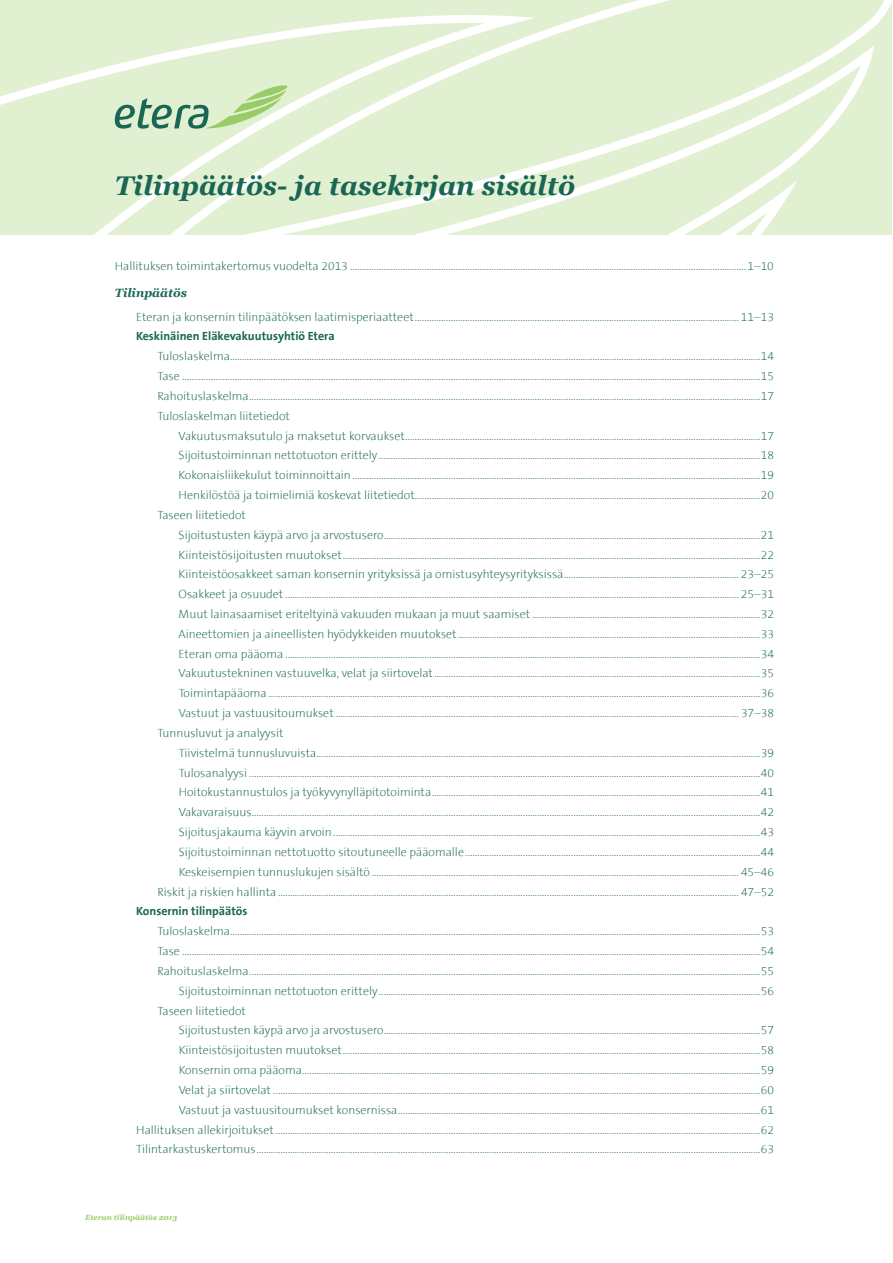
<style>
.page{position:relative;width:893px;height:1263px;background:#fff}
.page>*{position:absolute;margin:0;border:0;box-sizing:border-box;transform-origin:0 0}
.t1{font:italic 700 27px "Georgia";color:#196655}
.t2{font:200 12px/19.8px "The Sans B2";color:#196655;text-align:justify}
.t3{font:700 12px "The Sans B7";color:#196655}
.t4{font:italic 700 12px "Georgia";color:#196655}
.t5{font:italic 700 7.5px "Georgia";color:#9c6}
</style>
<div class="page">
<img style="left:1px;top:0;width:891px;height:235px">
<svg style="left:115px;top:85px;width:173px;height:44px;background:#bed9b5"></svg>
<h1 class="t1" style="left:115px;top:168px;width:462px">Tilinpäätös- ja tasekirjan sisältö</h1>
<p class="t2" style="left:115px;top:257px;width:661px">Hallituksen toimintakertomus vuodelta 2013 .....................................................................................................................................................................1–10</p>
<p class="t4" style="left:115px;top:285px;width:74px">Tilinpäätös</p>
<p class="t2" style="left:136px;top:307px;width:639px">Eteran ja konsernin tilinpäätöksen laatimisperiaatteet....................................................................................................................................... 11–13</p>
<p class="t3" style="left:136px;top:330px;width:200px">Keskinäinen Eläkevakuutusyhtiö Etera</p>
<p class="t2" style="left:157px;top:347px;width:618px">Tuloslaskelma.............................................................................................................................................................................................................................14<br>Tase .................................................................................................................................................................................................................................................15<br>Rahoituslaskelma.....................................................................................................................................................................................................................17<br>Tuloslaskelman liitetiedot</p>
<p class="t2" style="left:179px;top:426px;width:597px">Vakuutusmaksutulo ja maksetut korvaukset....................................................................................................................................................17</p>
<p class="t2" style="left:179px;top:446px;width:597px">Sijoitustoiminnan nettotuoton erittely...............................................................................................................................................................18</p>
<p class="t2" style="left:179px;top:466px;width:597px">Kokonaisliikekulut toiminnoittain..........................................................................................................................................................................19</p>
<p class="t2" style="left:179px;top:486px;width:597px">Henkilöstöä ja toimielimiä koskevat liitetiedot................................................................................................................................................20</p>
<p class="t2" style="left:157px;top:505px;width:90px">Taseen liitetiedot</p>
<p class="t2" style="left:179px;top:525px;width:597px">Sijoitustusten käypä arvo ja arvostusero.............................................................................................................................................................21</p>
<p class="t2" style="left:179px;top:545px;width:597px">Kiinteistösijoitusten muutokset..............................................................................................................................................................................22</p>
<p class="t2" style="left:179px;top:565px;width:597px">Kiinteistöosakkeet saman konsernin yrityksissä ja omistusyhteysyrityksissä......................................................................... 23–25</p>
<p class="t2" style="left:179px;top:585px;width:597px">Osakkeet ja osuudet ............................................................................................................................................................................................. 25–31</p>
<p class="t2" style="left:179px;top:604px;width:597px">Muut lainasaamiset eriteltyinä vakuuden mukaan ja muut saamiset ...............................................................................................32</p>
<p class="t2" style="left:179px;top:624px;width:597px">Aineettomien ja aineellisten hyödykkeiden muutokset..............................................................................................................................33</p>
<p class="t2" style="left:179px;top:644px;width:597px">Eteran oma pääoma ......................................................................................................................................................................................................34</p>
<p class="t2" style="left:179px;top:664px;width:597px">Vakuutustekninen vastuuvelka, velat ja siirtovelat........................................................................................................................................35</p>
<p class="t2" style="left:179px;top:684px;width:597px">Toimintapääoma .............................................................................................................................................................................................................36</p>
<p class="t2" style="left:179px;top:704px;width:597px">Vastuut ja vastuusitoumukset ........................................................................................................................................................................ 37–38</p>
<p class="t2" style="left:157px;top:723px;width:128px">Tunnusluvut ja analyysit</p>
<p class="t2" style="left:179px;top:743px;width:597px">Tiivistelmä tunnusluvuista.........................................................................................................................................................................................39</p>
<p class="t2" style="left:179px;top:763px;width:597px">Tulosanalyysi .....................................................................................................................................................................................................................40</p>
<p class="t2" style="left:179px;top:783px;width:597px">Hoitokustannustulos ja työkyvynylläpitotoiminta.........................................................................................................................................41</p>
<p class="t2" style="left:179px;top:803px;width:597px">Vakavaraisuus....................................................................................................................................................................................................................42</p>
<p class="t2" style="left:179px;top:823px;width:597px">Sijoitusjakauma käyvin arvoin..................................................................................................................................................................................43</p>
<p class="t2" style="left:179px;top:842px;width:597px">Sijoitustoiminnan nettotuotto sitoutuneelle pääomalle...........................................................................................................................44</p>
<p class="t2" style="left:179px;top:862px;width:597px">Keskeisempien tunnuslukujen sisältö ......................................................................................................................................................... 45–46</p>
<p class="t2" style="left:157px;top:882px;width:618px">Riskit ja riskien hallinta ................................................................................................................................................................................................ 47–52</p>
<p class="t3" style="left:136px;top:905px;width:113px">Konsernin tilinpäätös</p>
<p class="t2" style="left:157px;top:922px;width:618px">Tuloslaskelma.............................................................................................................................................................................................................................53</p>
<p class="t2" style="left:157px;top:942px;width:618px">Tase .................................................................................................................................................................................................................................................54</p>
<p class="t2" style="left:157px;top:961px;width:618px">Rahoituslaskelma.....................................................................................................................................................................................................................55</p>
<p class="t2" style="left:179px;top:981px;width:597px">Sijoitustoiminnan nettotuoton erittely...............................................................................................................................................................56</p>
<p class="t2" style="left:157px;top:1001px;width:90px">Taseen liitetiedot</p>
<p class="t2" style="left:179px;top:1021px;width:597px">Sijoitustusten käypä arvo ja arvostusero.............................................................................................................................................................57</p>
<p class="t2" style="left:179px;top:1041px;width:597px">Kiinteistösijoitusten muutokset..............................................................................................................................................................................58</p>
<p class="t2" style="left:179px;top:1060px;width:597px">Konsernin oma pääoma...............................................................................................................................................................................................59</p>
<p class="t2" style="left:179px;top:1080px;width:597px">Velat ja siirtovelat ...........................................................................................................................................................................................................60</p>
<p class="t2" style="left:179px;top:1100px;width:597px">Vastuut ja vastuusitoumukset konsernissa.......................................................................................................................................................61</p>
<p class="t2" style="left:136px;top:1120px;width:639px">Hallituksen allekirjoitukset ..........................................................................................................................................................................................................62</p>
<p class="t2" style="left:136px;top:1140px;width:639px">Tilintarkastuskertomus..................................................................................................................................................................................................................63</p>
<p class="t5" style="left:85px;top:1213px;width:94px">Eteran tilinpäätös 2013</p>
</div>
